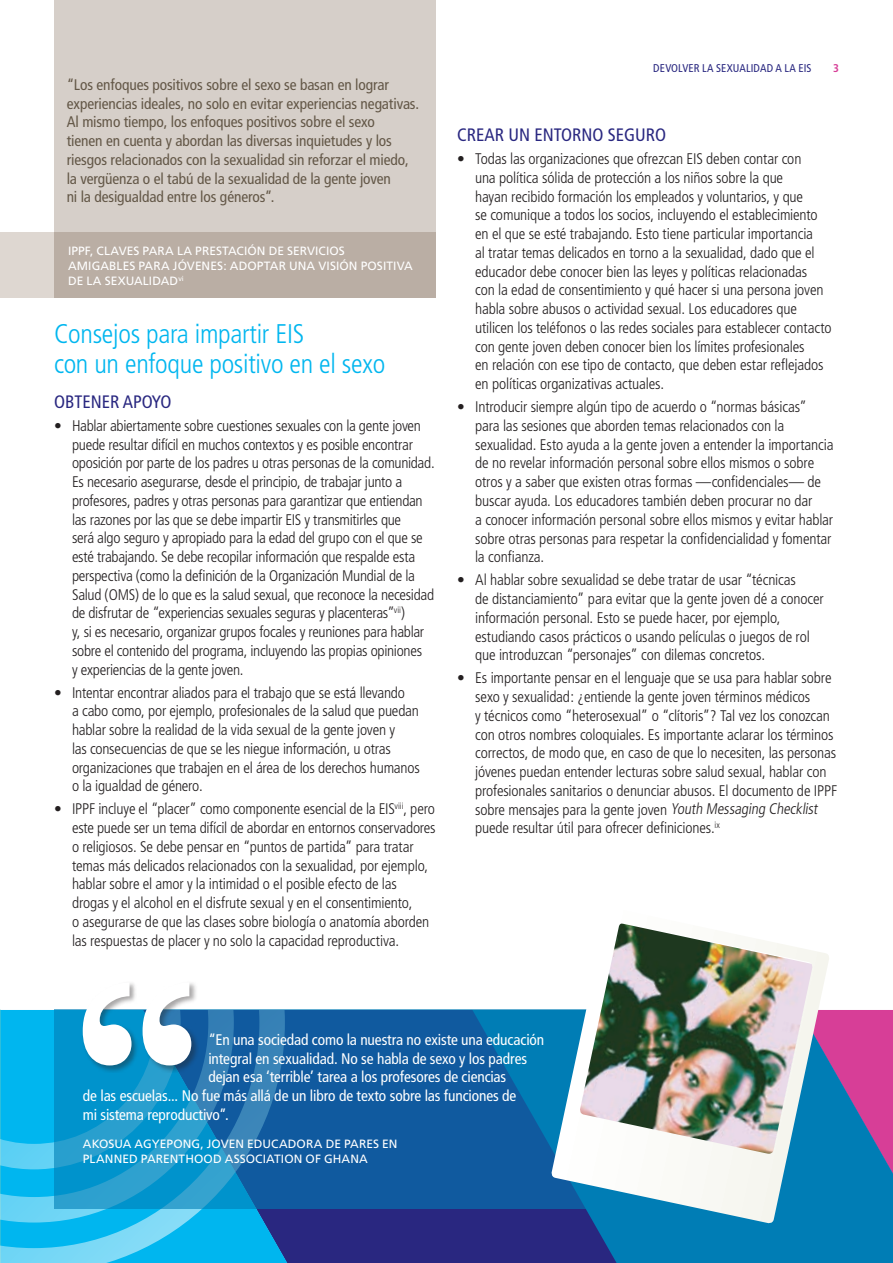
<style>
.page{position:relative;width:893px;height:1263px;background:#fff}
.page>*{position:absolute;margin:0;border:0;box-sizing:border-box;transform-origin:0 0}
.t1{font:300 condensed 27px/30px "Frutiger";letter-spacing:-.01em;color:#00b6ef}
.t2{font:condensed 18px "Frutiger";color:#292780}
.t3{font:300 condensed 15.3px/18.8px "Frutiger";letter-spacing:-.01em;color:#231f20}
.t4{font:condensed 15.3px/18.8px "Frutiger";letter-spacing:-.005em;color:#635747}
.t5{font:condensed 15.3px "Frutiger";letter-spacing:-.005em;color:#fff}
.t6{font:12px/15px "Frutiger";letter-spacing:.005em;color:#fff}
.t7{font:condensed 11.25px "Frutiger";letter-spacing:.01em;color:#292780}
.t8{font:700 condensed 11.25px "Frutiger";color:#d73e97}
</style>
<div class="page">
<svg style="left:617px;top:1010px;width:276px;height:253px;background:#3b6bac"></svg>
<div style="left:287px;top:1209px;width:330px;height:54px;background:#292780"></div>
<svg style="left:0;top:1009px;width:285px;height:254px;background:#21bbed"></svg>
<div style="left:54px;top:0;width:382px;height:298px;background:#d6cfc9"></div>
<svg style="left:0;top:232px;width:436px;height:66px;background:#beb3a9"></svg>
<svg style="left:54px;top:1010px;width:497px;height:199px;background:#126fae"></svg>
<div style="left:81px;top:981px;width:118px;height:92px;background:#231f20;opacity:.4"></div>
<svg style="left:83px;top:982px;width:108px;height:83px"></svg>
<img style="left:551px;top:923px;width:279px;height:301px">
<p class="t4" style="left:67px;top:75px;width:354px">“Los enfoques positivos sobre el sexo se basan en lograr experiencias ideales, no solo en evitar experiencias negativas.<br>Al mismo tiempo, los enfoques positivos sobre el sexo<br>tienen en cuenta y abordan las diversas inquietudes y los riesgos relacionados con la sexualidad sin reforzar el miedo, la vergüenza o el tabú de la sexualidad de la gente joven<br>ni la desigualdad entre los géneros”.</p>
<p class="t6" style="left:68px;top:243px;width:346px">IPPF, CLAVES PARA LA PRESTACIÓN DE SERVICIOS<br>AMIGABLES PARA JÓVENES: ADOPTAR UNA VISIÓN POSITIVA<br>DE LA SEXUALIDAD<sup>vi</sup></p>
<h1 class="t1" style="left:54px;top:319px;width:333px">Consejos para impartir EIS<br>con un enfoque positivo en el sexo</h1>
<p class="t2" style="left:54px;top:391px;width:119px">OBTENER APOYO</p>
<p class="t3" style="left:72px;top:416px;width:364px;text-indent:-18px">• Hablar abiertamente sobre cuestiones sexuales con la gente joven puede resultar difícil en muchos contextos y es posible encontrar oposición por parte de los padres u otras personas de la comunidad.<br>Es necesario asegurarse, desde el principio, de trabajar junto a profesores, padres y otras personas para garantizar que entiendan las razones por las que se debe impartir EIS y transmitirles que<br>será algo seguro y apropiado para la edad del grupo con el que se esté trabajando. Se debe recopilar información que respalde esta perspectiva (como la definición de la Organización Mundial de la Salud (OMS) de lo que es la salud sexual, que reconoce la necesidad de disfrutar de “experiencias sexuales seguras y placenteras”<sup>vii</sup>)<br>y, si es necesario, organizar grupos focales y reuniones para hablar sobre el contenido del programa, incluyendo las propias opiniones<br>y experiencias de la gente joven.</p>
<p class="t3" style="left:72px;top:683px;width:349px;text-indent:-18px">• Intentar encontrar aliados para el trabajo que se está llevando<br>a cabo como, por ejemplo, profesionales de la salud que puedan hablar sobre la realidad de la vida sexual de la gente joven y<br>las consecuencias de que se les niegue información, u otras organizaciones que trabajen en el área de los derechos humanos o la igualdad de género.</p>
<p class="t3" style="left:72px;top:800px;width:365px;text-indent:-18px">• IPPF incluye el “placer” como componente esencial de la EIS<sup>viii</sup>, pero este puede ser un tema difícil de abordar en entornos conservadores o religiosos. Se debe pensar en “puntos de partida” para tratar temas más delicados relacionados con la sexualidad, por ejemplo, hablar sobre el amor y la intimidad o el posible efecto de las drogas y el alcohol en el disfrute sexual y en el consentimiento,<br>o asegurarse de que las clases sobre biología o anatomía aborden las respuestas de placer y no solo la capacidad reproductiva.</p>
<p class="t7" style="left:653px;top:62px;width:160px">DEVOLVER LA SEXUALIDAD A LA EIS</p>
<p class="t8" style="left:833px;top:61px;width:7px">3</p>
<p class="t2" style="left:457px;top:124px;width:210px">CREAR UN ENTORNO SEGURO</p>
<p class="t3" style="left:475px;top:150px;width:358px;text-indent:-18px">• Todas las organizaciones que ofrezcan EIS deben contar con<br>una política sólida de protección a los niños sobre la que<br>hayan recibido formación los empleados y voluntarios, y que<br>se comunique a todos los socios, incluyendo el establecimiento en el que se esté trabajando. Esto tiene particular importancia<br>al tratar temas delicados en torno a la sexualidad, dado que el educador debe conocer bien las leyes y políticas relacionadas<br>con la edad de consentimiento y qué hacer si una persona joven habla sobre abusos o actividad sexual. Los educadores que utilicen los teléfonos o las redes sociales para establecer contacto con gente joven deben conocer bien los límites profesionales<br>en relación con ese tipo de contacto, que deben estar reflejados en políticas organizativas actuales.</p>
<p class="t3" style="left:475px;top:398px;width:360px;text-indent:-18px">• Introducir siempre algún tipo de acuerdo o “normas básicas” para las sesiones que aborden temas relacionados con la sexualidad. Esto ayuda a la gente joven a entender la importancia de no revelar información personal sobre ellos mismos o sobre otros y a saber que existen otras formas —confidenciales— de buscar ayuda. Los educadores también deben procurar no dar<br>a conocer información personal sobre ellos mismos y evitar hablar sobre otras personas para respetar la confidencialidad y fomentar la confianza.</p>
<p class="t3" style="left:475px;top:571px;width:350px;text-indent:-18px">• Al hablar sobre sexualidad se debe tratar de usar “técnicas<br>de distanciamiento” para evitar que la gente joven dé a conocer información personal. Esto se puede hacer, por ejemplo, estudiando casos prácticos o usando películas o juegos de rol que introduzcan “personajes” con dilemas concretos.</p>
<p class="t3" style="left:475px;top:669px;width:364px;text-indent:-18px">• Es importante pensar en el lenguaje que se usa para hablar sobre sexo y sexualidad: ¿entiende la gente joven términos médicos<br>y técnicos como “heterosexual” o “clítoris”? Tal vez los conozcan con otros nombres coloquiales. Es importante aclarar los términos correctos, de modo que, en caso de que lo necesiten, las personas jóvenes puedan entender lecturas sobre salud sexual, hablar con profesionales sanitarios o denunciar abusos. El documento de IPPF sobre mensajes para la gente joven Youth Messaging Checklist puede resultar útil para ofrecer definiciones.<sup>ix</sup></p>
<p class="t5" style="left:208px;top:1031px;width:337px">“En una sociedad como la nuestra no existe una educación</p>
<p class="t5" style="left:208px;top:1049px;width:320px">integral en sexualidad. No se habla de sexo y los padres</p>
<p class="t5" style="left:208px;top:1068px;width:299px">dejan esa ‘terrible’ tarea a los profesores de ciencias</p>
<p class="t5" style="left:83px;top:1087px;width:435px">de las escuelas... No fue más allá de un libro de texto sobre las funciones de</p>
<p class="t5" style="left:83px;top:1106px;width:148px">mi sistema reproductivo”.</p>
<p class="t6" style="left:83px;top:1136px;width:316px">AKOSUA AGYEPONG, JOVEN EDUCADORA DE PARES EN<br>PLANNED PARENTHOOD ASSOCIATION OF GHANA</p>
</div>
